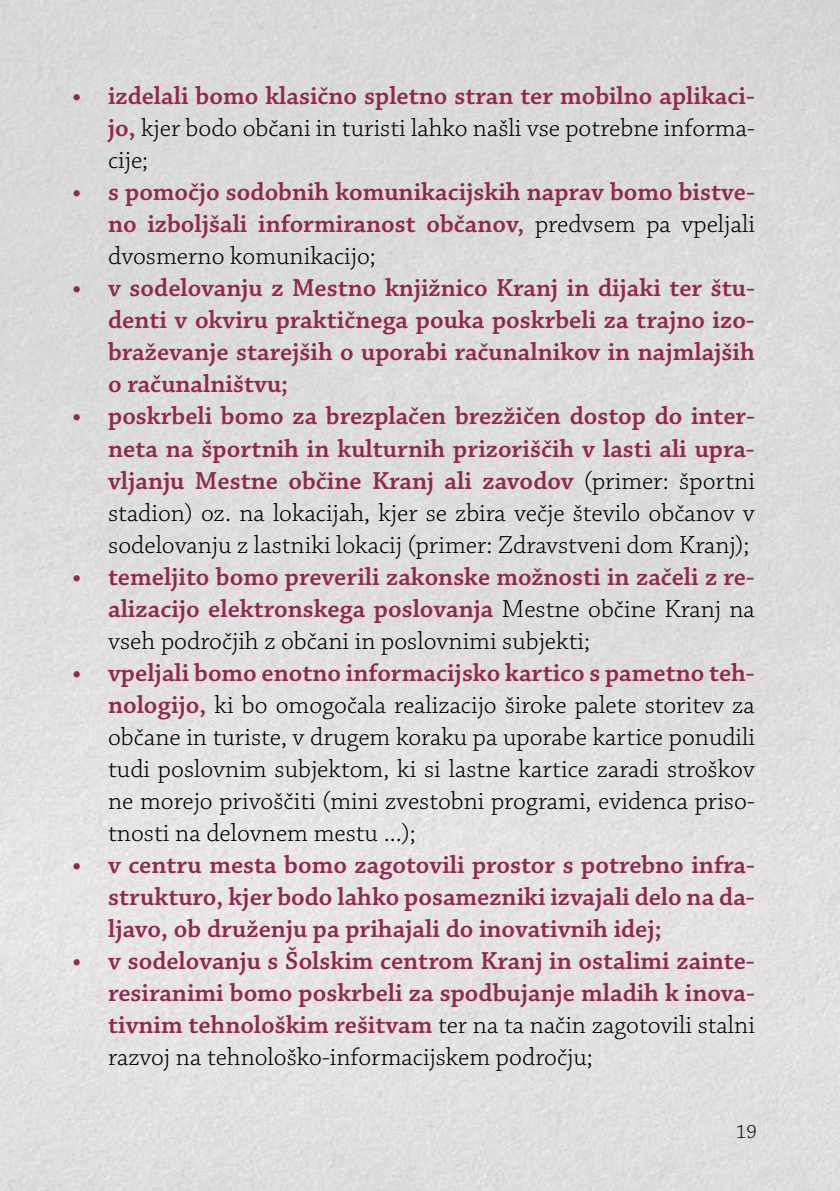
<style>
.page{position:relative;width:840px;height:1191px;background:#fff}
.page>*{position:absolute;margin:0;border:0;box-sizing:border-box;transform-origin:0 0}
.t1{font:600 26px/32px "Chaparral Pro";color:#8e2a4d;text-align:justify}
.t2{font:300 26px/32px "Chaparral Pro";color:#000;text-align:justify}
.t3{font:300 20px "Chaparral Pro";color:#000}
.s1{font-weight:600;color:#8e2a4d}
.s2{font-weight:300;color:#000}
</style>
<div class="page">
<p class="t2" style="left:108px;top:81px;width:648px;text-indent:-36px"><span class="s1">• izdelali bomo klasično spletno stran ter mobilno aplikaci&shy;jo,</span> kjer bodo občani in turisti lahko našli vse potrebne informa&shy;cije;</p>
<p class="t1" style="left:108px;top:177px;width:648px;text-indent:-36px">• s pomočjo sodobnih komunikacijskih naprav bomo bistve&shy;no izboljšali informiranost občanov, <span class="s2">predvsem pa vpeljali dvosmerno komunikacijo;</span></p>
<p class="t1" style="left:108px;top:273px;width:648px;text-indent:-36px">• v sodelovanju z Mestno knjižnico Kranj in dijaki ter štu&shy;denti v okviru praktičnega pouka poskrbeli za trajno izo&shy;braževanje starejših o uporabi računalnikov in najmlajših o računalništvu;</p>
<p class="t1" style="left:108px;top:401px;width:648px;text-indent:-36px">• poskrbeli bomo za brezplačen brezžičen dostop do inter&shy;neta na športnih in kulturnih prizoriščih v lasti ali upra&shy;vljanju Mestne občine Kranj ali zavodov <span class="s2">(primer: športni stadion) oz. na lokacijah, kjer se zbira večje število občanov v sodelovanju z lastniki lokacij (primer: Zdravstveni dom Kranj);</span></p>
<p class="t1" style="left:108px;top:561px;width:648px;text-indent:-36px">• temeljito bomo preverili zakonske možnosti in začeli z re&shy;alizacijo elektronskega poslovanja <span class="s2">Mestne občine Kranj na vseh področjih z občani in poslovnimi subjekti;</span></p>
<p class="t2" style="left:108px;top:657px;width:648px;text-indent:-36px"><span class="s1">• vpeljali bomo enotno informacijsko kartico s pametno teh&shy;nologijo,</span> ki bo omogočala realizacijo široke palete storitev za občane in turiste, v drugem koraku pa uporabe kartice ponudili tudi poslovnim subjektom, ki si lastne kartice zaradi stroškov ne morejo privoščiti (mini zvestobni programi, evidenca priso&shy;tnosti na delovnem mestu ...);</p>
<p class="t1" style="left:108px;top:849px;width:648px;text-indent:-36px">• v centru mesta bomo zagotovili prostor s potrebno infra&shy;strukturo, kjer bodo lahko posamezniki izvajali delo na da&shy;ljavo, ob druženju pa prihajali do inovativnih idej;</p>
<p class="t1" style="left:108px;top:945px;width:648px;text-indent:-36px">• v sodelovanju s Šolskim centrom Kranj in ostalimi zainte&shy;resiranimi bomo poskrbeli za spodbujanje mladih k inova&shy;tivnim tehnološkim rešitvam <span class="s2">ter na ta način zagotovili stalni razvoj na tehnološko-informacijskem področju;</span></p>
<p class="t3" style="left:735px;top:1120px;width:22px">19</p>
</div>
